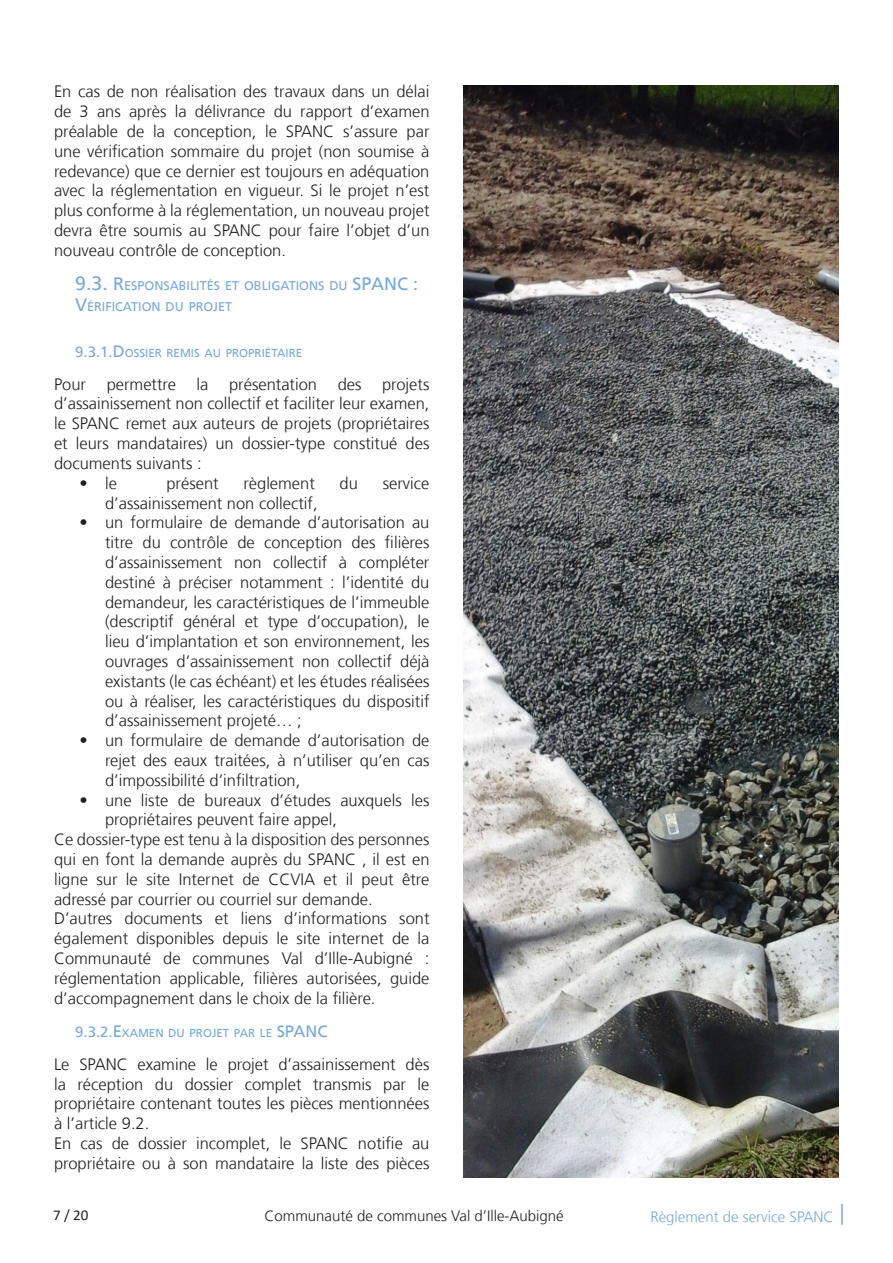
<style>
.page{position:relative;width:893px;height:1263px;background:#fff}
.page>*{position:absolute;margin:0;border:0;box-sizing:border-box;transform-origin:0 0}
.t1{font:300 16.5px/19.8px "Frutiger";color:#231f20;text-align:justify}
.t2{font:300 15px "Frutiger";color:#231f20}
.t3{font:300 15px "Frutiger";color:#76a9da}
.t4{font:15px "Calibri";color:#231f20}
.t5{font:12.6px/21px "Frutiger";color:#76a9da}
.t6{font:11.55px "Frutiger";color:#76a9da}
.s1{font-size:19.5px}
.s2{font-size:18px}
.s3{font-size:15px}
.s4{font-size:16.5px}
</style>
<div class="page">
<hr style="left:841px;top:1204px;width:2px;height:21px;background:#76a9da">
<img style="left:463px;top:85px;width:376px;height:1093px">
<p class="t1" style="left:54px;top:83px;width:377px">En cas de non réalisation des travaux dans un délai de 3 ans après la délivrance du rapport d’examen préalable de la conception, le SPANC s’assure par une vérification sommaire du projet (non soumise à redevance) que ce dernier est toujours en adéquation avec la réglementation en vigueur. Si le projet n’est plus conforme à la réglementation, un nouveau projet devra être soumis au SPANC pour faire l’objet d’un nouveau contrôle de conception.</p>
<p class="t5" style="left:75px;top:275px;width:344px"><span class="s1">9.3.</span> <span class="s2">R</span>ESPONSABILITÉS ET OBLIGATIONS DU <span class="s2">SPANC :<br>V</span>ÉRIFICATION DU PROJET</p>
<p class="t6" style="left:75px;top:349px;width:228px"><span class="s3">9.3.1.</span><span class="s4">D</span>OSSIER REMIS AU PROPRIÉTAIRE</p>
<p class="t1" style="left:54px;top:375px;width:377px">Pour permettre la présentation des projets d’assainissement non collectif et faciliter leur examen, le SPANC remet aux auteurs de projets (propriétaires et leurs mandataires) un dossier-type constitué des documents suivants :</p>
<p class="t1" style="left:80px;top:474px;width:39px">• le</p>
<p class="t1" style="left:166px;top:474px;width:54px">présent</p>
<p class="t1" style="left:243px;top:474px;width:73px">règlement</p>
<p class="t1" style="left:340px;top:474px;width:20px">du</p>
<p class="t1" style="left:383px;top:474px;width:48px">service</p>
<p class="t1" style="left:105px;top:494px;width:214px">d’assainissement non collectif,</p>
<p class="t1" style="left:105px;top:514px;width:326px;text-indent:-26px">• un formulaire de demande d’autorisation au titre du contrôle de conception des filières d’assainissement non collectif à compléter destiné à préciser notamment : l’identité du demandeur, les caractéristiques de l’immeuble (descriptif général et type d’occupation), le lieu d’implantation et son environnement, les ouvrages d’assainissement non collectif déjà existants (le cas échéant) et les études réalisées ou à réaliser, les caractéristiques du dispositif d’assainissement projeté… ;</p>
<p class="t1" style="left:105px;top:732px;width:326px;text-indent:-26px">• un formulaire de demande d’autorisation de rejet des eaux traitées, à n’utiliser qu’en cas d’impossibilité d’infiltration,</p>
<p class="t1" style="left:80px;top:791px;width:351px">• une liste de bureaux d’études auxquels les</p>
<p class="t1" style="left:105px;top:811px;width:234px">propriétaires peuvent faire appel,</p>
<p class="t1" style="left:54px;top:831px;width:377px">Ce dossier-type est tenu à la disposition des personnes</p>
<p class="t1" style="left:54px;top:850px;width:377px">qui en font la demande auprès du SPANC , il est en</p>
<p class="t1" style="left:54px;top:870px;width:377px">ligne sur le site Internet de CCVIA et il peut être</p>
<p class="t1" style="left:54px;top:890px;width:320px">adressé par courrier ou courriel sur demande.</p>
<p class="t1" style="left:54px;top:910px;width:377px">D’autres documents et liens d’informations sont</p>
<p class="t1" style="left:54px;top:930px;width:377px">également disponibles depuis le site internet de la</p>
<p class="t1" style="left:54px;top:949px;width:377px">Communauté de communes Val d’Ille-Aubigné :</p>
<p class="t1" style="left:54px;top:969px;width:377px">réglementation applicable, filières autorisées, guide</p>
<p class="t1" style="left:54px;top:989px;width:323px">d’accompagnement dans le choix de la filière.</p>
<p class="t6" style="left:75px;top:1029px;width:254px"><span class="s3">9.3.2.</span><span class="s4">E</span>XAMEN DU PROJET PAR LE <span class="s4">SPANC</span></p>
<p class="t1" style="left:54px;top:1055px;width:377px;text-align:left">Le SPANC examine le projet d’assainissement dès la réception du dossier complet transmis par le propriétaire contenant toutes les pièces mentionnées à l’article 9.2.<br>En cas de dossier incomplet, le SPANC notifie au propriétaire ou à son mandataire la liste des pièces</p>
<p class="t4" style="left:53px;top:1209px;width:37px">7 / 20</p>
<p class="t2" style="left:264px;top:1210px;width:301px">Communauté de communes Val d’Ille-Aubigné</p>
<p class="t3" style="left:650px;top:1210px;width:185px">Règlement de service SPANC</p>
</div>
